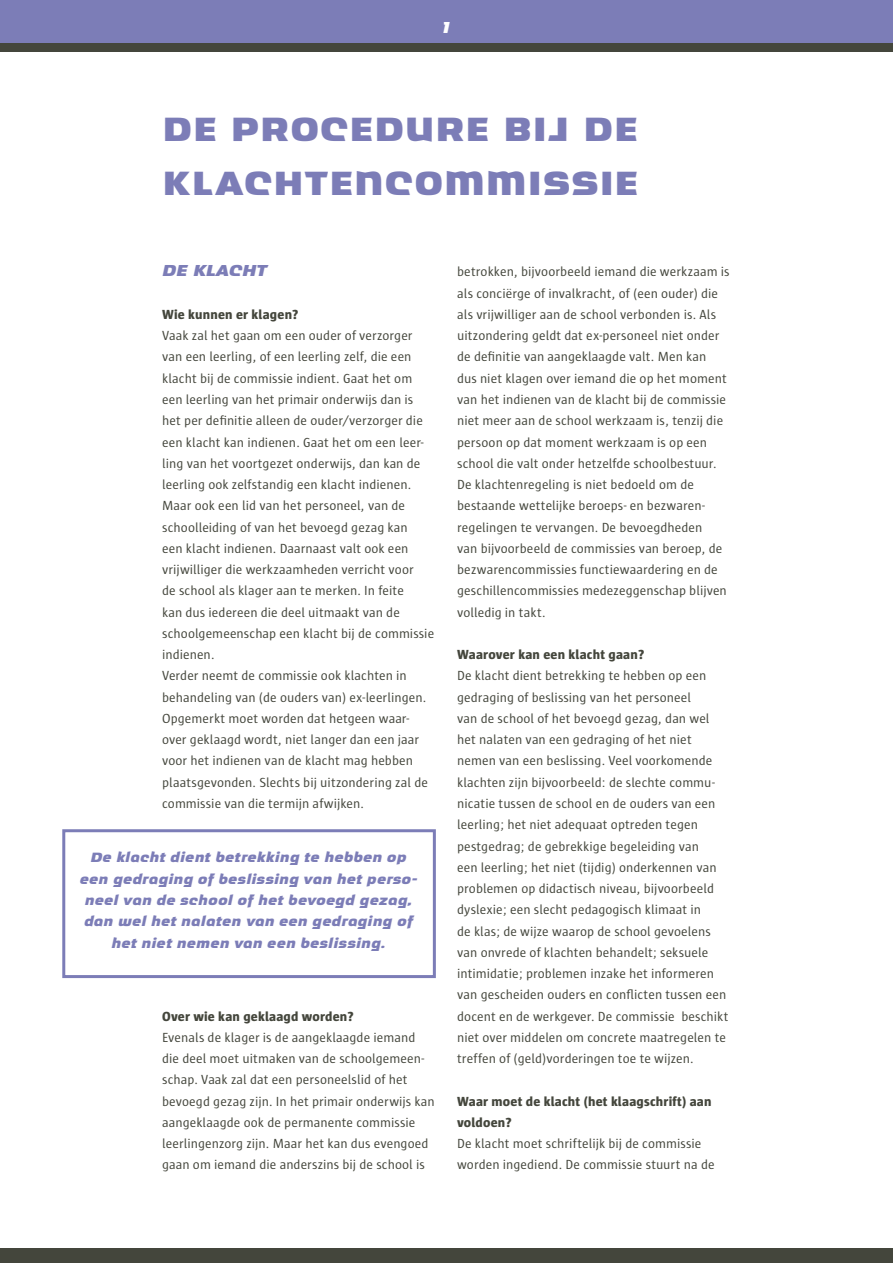
<style>
.page{position:relative;width:893px;height:1263px;background:#fff}
.page>*{position:absolute;margin:0;border:0;box-sizing:border-box;transform-origin:0 0}
.kop_klein{font:700 45px/54px "Ritafurey";letter-spacing:.01em;color:#7c7db7}
.brood{font:italic 700 21.3px "Ritafurey";letter-spacing:-.02em;color:#7c7db7}
.tussenkop{font:italic 700 21.3px "Ritafurey";color:#fff}
.brood-2{font:italic 700 18px/21.3px "Ritafurey";letter-spacing:.005em;color:#7c7db7;text-align:center}
.brood-3{font:13.5px/21.3px "Sun";letter-spacing:.005em;color:#44463c}
.subkop{font:800 13.5px/21.3px "Sun";letter-spacing:.01em;color:#44463c}
</style>
<div class="page">
<div style="left:62px;top:829px;width:374px;height:149px;border:3px solid #7c7db7"></div>
<div style="left:0;top:24px;width:893px;height:28px;background:#44463c"></div>
<div style="left:0;top:0;width:893px;height:43px;background:#7c7db7"></div>
<div style="left:0;top:1248px;width:893px;height:15px;background:#44463c"></div>
<p class="tussenkop" style="left:443px;top:17px;width:9px">1</p>
<p class="kop_klein" style="left:162px;top:101px;width:478px">DE PROCEDURE BIJ DE<br>KLACHTENCOMMISSIE</p>
<p class="brood" style="left:162px;top:260px;width:106px">DE KLACHT</p>
<p class="subkop" style="left:162px;top:304px;width:138px">Wie kunnen er klagen?</p>
<p class="brood-3" style="left:162px;top:325px;width:263px">Vaak zal het gaan om een ouder of verzorger van een leerling, of een leerling zelf, die een klacht bij de commissie indient. Gaat het om een leerling van het primair onderwijs dan is het per definitie alleen de ouder/verzorger die een klacht kan indienen. Gaat het om een leer&shy;ling van het voortgezet onderwijs, dan kan de leerling ook zelfstandig een klacht indienen.</p>
<p class="brood-3" style="left:162px;top:495px;width:274px">Maar ook een lid van het personeel, van de schoolleiding of van het bevoegd gezag kan<br>een klacht indienen. Daarnaast valt ook een vrijwilliger die werkzaamheden verricht voor<br>de school als klager aan te merken. In feite<br>kan dus iedereen die deel uitmaakt van de schoolgemeenschap een klacht bij de commissie indienen.</p>
<p class="brood-3" style="left:162px;top:665px;width:267px">Verder neemt de commissie ook klachten in behandeling van (de ouders van) ex-leerlingen.<br>Opgemerkt moet worden dat hetgeen waar&shy;over geklaagd wordt, niet langer dan een jaar voor het indienen van de klacht mag hebben plaatsgevonden. Slechts bij uitzondering zal de commissie van die termijn afwijken.</p>
<p class="brood-2" style="left:80px;top:847px;width:339px">De klacht dient betrekking te hebben op een gedraging of beslissing van het perso&shy;neel van de school of het bevoegd gezag, dan wel het nalaten van een gedraging of het niet nemen van een beslissing.</p>
<p class="subkop" style="left:162px;top:1005px;width:193px">Over wie kan geklaagd worden?</p>
<p class="brood-3" style="left:162px;top:1027px;width:274px">Evenals de klager is de aangeklaagde iemand die deel moet uitmaken van de schoolgemeen&shy;schap. Vaak zal dat een personeelslid of het bevoegd gezag zijn. In het primair onderwijs kan aangeklaagde ook de permanente commissie leerlingenzorg zijn. Maar het kan dus evengoed gaan om iemand die anderszins bij de school is</p>
<p class="brood-3" style="left:457px;top:261px;width:274px">betrokken, bijvoorbeeld iemand die werkzaam is als conciërge of invalkracht, of (een ouder) die als vrijwilliger aan de school verbonden is. Als uitzondering geldt dat ex-personeel niet onder de definitie van aangeklaagde valt. Men kan<br>dus niet klagen over iemand die op het moment van het indienen van de klacht bij de commissie niet meer aan de school werkzaam is, tenzij die persoon op dat moment werkzaam is op een school die valt onder hetzelfde schoolbestuur.</p>
<p class="brood-3" style="left:457px;top:474px;width:271px">De klachtenregeling is niet bedoeld om de bestaande wettelijke beroeps- en bezwaren&shy;regelingen te vervangen. De bevoegdheden<br>van bijvoorbeeld de commissies van beroep, de bezwarencommissies functiewaardering en de geschillencommissies medezeggenschap blijven volledig in takt.</p>
<p class="subkop" style="left:457px;top:644px;width:189px">Waarover kan een klacht gaan?</p>
<p class="brood-3" style="left:457px;top:665px;width:273px">De klacht dient betrekking te hebben op een gedraging of beslissing van het personeel<br>van de school of het bevoegd gezag, dan wel het nalaten van een gedraging of het niet nemen van een beslissing. Veel voorkomende klachten zijn bijvoorbeeld: de slechte commu&shy;nicatie tussen de school en de ouders van een leerling; het niet adequaat optreden tegen pestgedrag; de gebrekkige begeleiding van<br>een leerling; het niet (tijdig) onderkennen van problemen op didactisch niveau, bijvoorbeeld dyslexie; een slecht pedagogisch klimaat in<br>de klas; de wijze waarop de school gevoelens van onvrede of klachten behandelt; seksuele intimidatie; problemen inzake het informeren van gescheiden ouders en conflicten tussen een docent en de werkgever. De commissie beschikt niet over middelen om concrete maatregelen te treffen of (geld)vorderingen toe te wijzen.</p>
<p class="subkop" style="left:457px;top:1090px;width:256px">Waar moet de klacht (het klaagschrift) aan voldoen?</p>
<p class="brood-3" style="left:457px;top:1133px;width:259px">De klacht moet schriftelijk bij de commissie worden ingediend. De commissie stuurt na de</p>
</div>
